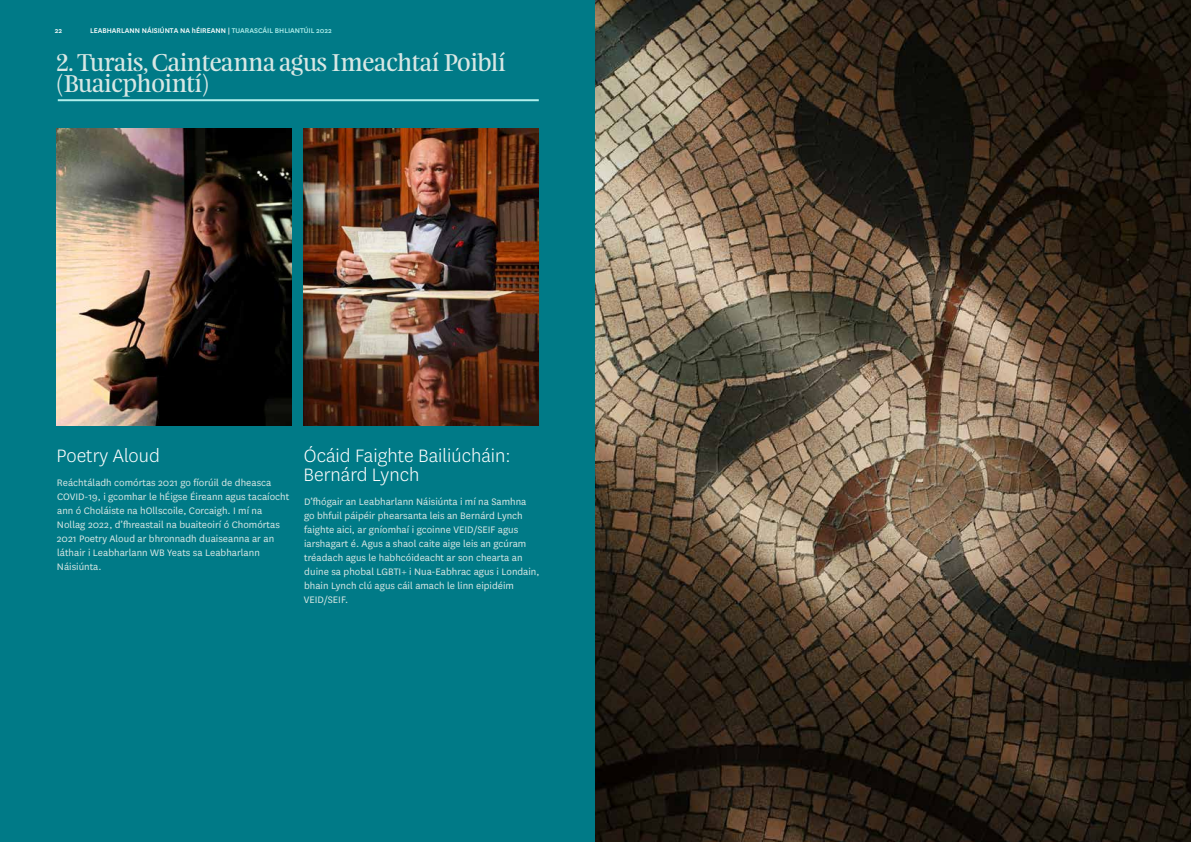
<style>
.page{position:relative;width:1191px;height:842px;background:#007a87}
.page>*{position:absolute;margin:0;border:0;box-sizing:border-box;transform-origin:0 0}
.t1{font:22px/21px "Feijoa Display";color:#d7e7e4}
.t2{font:300 21px/19px "National";color:#fff}
.t3{font:11px/14px "National";color:#d7e7e4}
.t4{font:500 8px "National";color:#fff}
.s1{color:#b0efec}
</style>
<div class="page">
<img style="left:57px;top:129px;width:235px;height:296px">
<hr style="left:58px;top:99px;width:481px;height:2px;background:#b0efec">
<img style="left:304px;top:129px;width:235px;height:296px">
<img style="left:595px;top:0;width:596px;height:842px">
<p class="t4" style="left:55px;top:25px;width:9px">22</p>
<p class="t4" style="left:90px;top:25px;width:243px">LEABHARLANN NÁISIÚNTA NA hÉIREANN | <span class="s1">TUARASCÁIL BHLIANTÚIL 2022</span></p>
<h1 class="t1" style="left:57px;top:52px;width:450px">2. Turais, Cainteanna agus Imeachtaí Poiblí (Buaicphointí)</h1>
<h2 class="t2" style="left:57px;top:445px;width:105px">Poetry Aloud</h2>
<p class="t3" style="left:57px;top:475px;width:234px">Reáchtáladh comórtas 2021 go fíorúil de dheasca COVID-19, i gcomhar le hÉigse Éireann agus tacaíocht ann ó Choláiste na hOllscoile, Corcaigh. I mí na Nollag 2022, d’fhreastail na buaiteoirí ó Chomórtas 2021 Poetry Aloud ar bhronnadh duaiseanna ar an láthair i Leabharlann WB Yeats sa Leabharlann Náisiúnta.</p>
<h2 class="t2" style="left:304px;top:445px;width:209px">Ócáid Faighte Bailiúcháin:<br>Bernárd Lynch</h2>
<p class="t3" style="left:304px;top:494px;width:237px">D’fhógair an Leabharlann Náisiúnta i mí na Samhna<br>go bhfuil páipéir phearsanta leis an Bernárd Lynch faighte aici, ar gníomhaí i gcoinne VEID/SEIF agus iarshagart é. Agus a shaol caite aige leis an gcúram tréadach agus le habhcóideacht ar son chearta an duine sa phobal LGBTI+ i Nua-Eabhrac agus i Londain, bhain Lynch clú agus cáil amach le linn eipidéim VEID/SEIF.</p>
</div>
